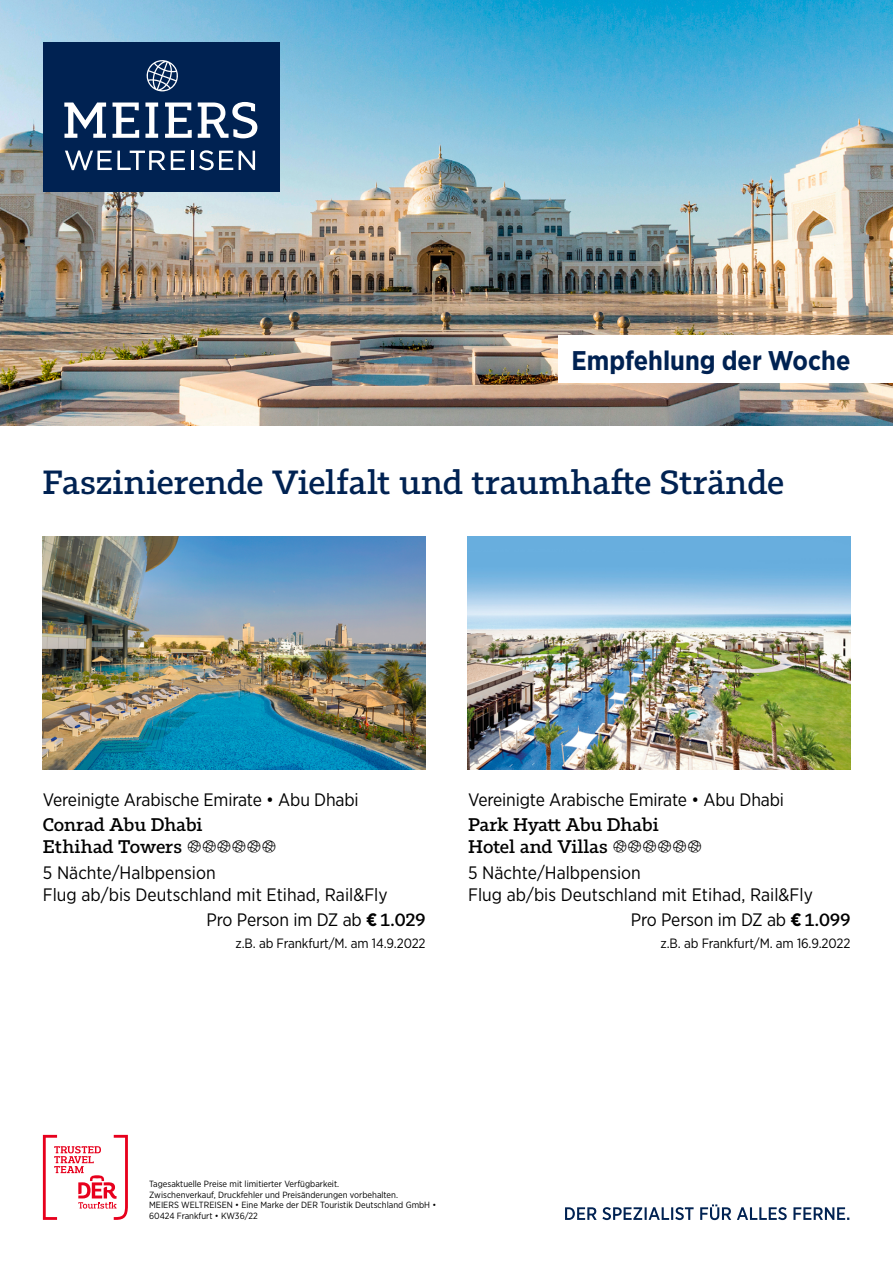
<style>
.page{position:relative;width:893px;height:1263px;background:#fff}
.page>*{position:absolute;margin:0;border:0;box-sizing:border-box;transform-origin:0 0}
.t1{font:500 33px "Tabac Slab";letter-spacing:-.01em;color:#002252}
.t2{font:700 27px "Gotham Narrow";color:#002252}
.t3{font:18px/21.6px "Gotham Narrow";letter-spacing:-.005em;color:#000}
.t4{font:500 18px/21.6px "Tabac Slab";letter-spacing:-.01em;color:#000}
.t5{font:13.5px "Gotham Narrow";letter-spacing:-.01em;color:#000}
.t6{font:9px/10.8px "Gotham Narrow";color:#000}
.s1{font-family:"DERPI2015";font-weight:400;font-size:22.5px}
.s2{font-weight:700}
.s3{font-family:"Tabac Slab";font-weight:500}
</style>
<div class="page">
<img style="left:0;top:0;width:893px;height:425px">
<img style="left:468px;top:536px;width:382px;height:234px">
<img style="left:43px;top:536px;width:383px;height:234px">
<div style="left:559px;top:336px;width:334px;height:47px;background:#fff"></div>
<svg style="left:43px;top:1135px;width:85px;height:85px"></svg>
<svg style="left:565px;top:1204px;width:284px;height:16px"></svg>
<div style="left:43px;top:43px;width:236px;height:149px;background:#002252"></div>
<svg style="left:65px;top:151px;width:100px;height:19px"></svg>
<svg style="left:171px;top:151px;width:14px;height:19px"></svg>
<hr style="left:191px;top:151px;width:3px;height:19px;background:#fff">
<svg style="left:199px;top:150px;width:34px;height:20px"></svg>
<svg style="left:239px;top:151px;width:16px;height:19px"></svg>
<svg style="left:146px;top:60px;width:32px;height:31px"></svg>
<svg style="left:64px;top:102px;width:193px;height:36px"></svg>
<h2 class="t2" style="left:571px;top:343px;width:281px">Empfehlung der Woche</h2>
<h1 class="t1" style="left:43px;top:462px;width:743px">Faszinierende Vielfalt und traumhafte Strände</h1>
<p class="t3" style="left:43px;top:788px;width:317px">Vereinigte Arabische Emirate • Abu Dhabi</p>
<p class="t4" style="left:43px;top:814px;width:235px">Conrad Abu Dhabi<br>Ethihad Towers <span class="s1">111111</span></p>
<p class="t3" style="left:43px;top:861px;width:346px">5 Nächte/Halbpension<br>Flug ab/bis Deutschland mit Etihad, Rail&amp;Fly</p>
<p class="t3" style="left:207px;top:909px;width:220px">Pro Person im DZ ab <span class="s2">€</span> <span class="s3">1.029</span></p>
<p class="t5" style="left:236px;top:935px;width:192px">z.B. ab Frankfurt/M. am 14.9.2022</p>
<p class="t3" style="left:468px;top:788px;width:317px">Vereinigte Arabische Emirate • Abu Dhabi</p>
<p class="t4" style="left:468px;top:814px;width:235px">Park Hyatt Abu Dhabi<br>Hotel and Villas <span class="s1">111111</span></p>
<p class="t3" style="left:468px;top:861px;width:346px">5 Nächte/Halbpension<br>Flug ab/bis Deutschland mit Etihad, Rail&amp;Fly</p>
<p class="t3" style="left:631px;top:909px;width:221px">Pro Person im DZ ab <span class="s2">€</span> <span class="s3">1.099</span></p>
<p class="t5" style="left:661px;top:935px;width:191px">z.B. ab Frankfurt/M. am 16.9.2022</p>
<p class="t6" style="left:149px;top:1178px;width:289px">Tagesaktuelle Preise mit limitierter Verfügbarkeit.<br>Zwischenverkauf, Druckfehler und Preisänderungen vorbehalten.<br>MEIERS WELTREISEN • Eine Marke der DER Touristik Deutschland GmbH • 60424 Frankfurt • KW36/22</p>
</div>
